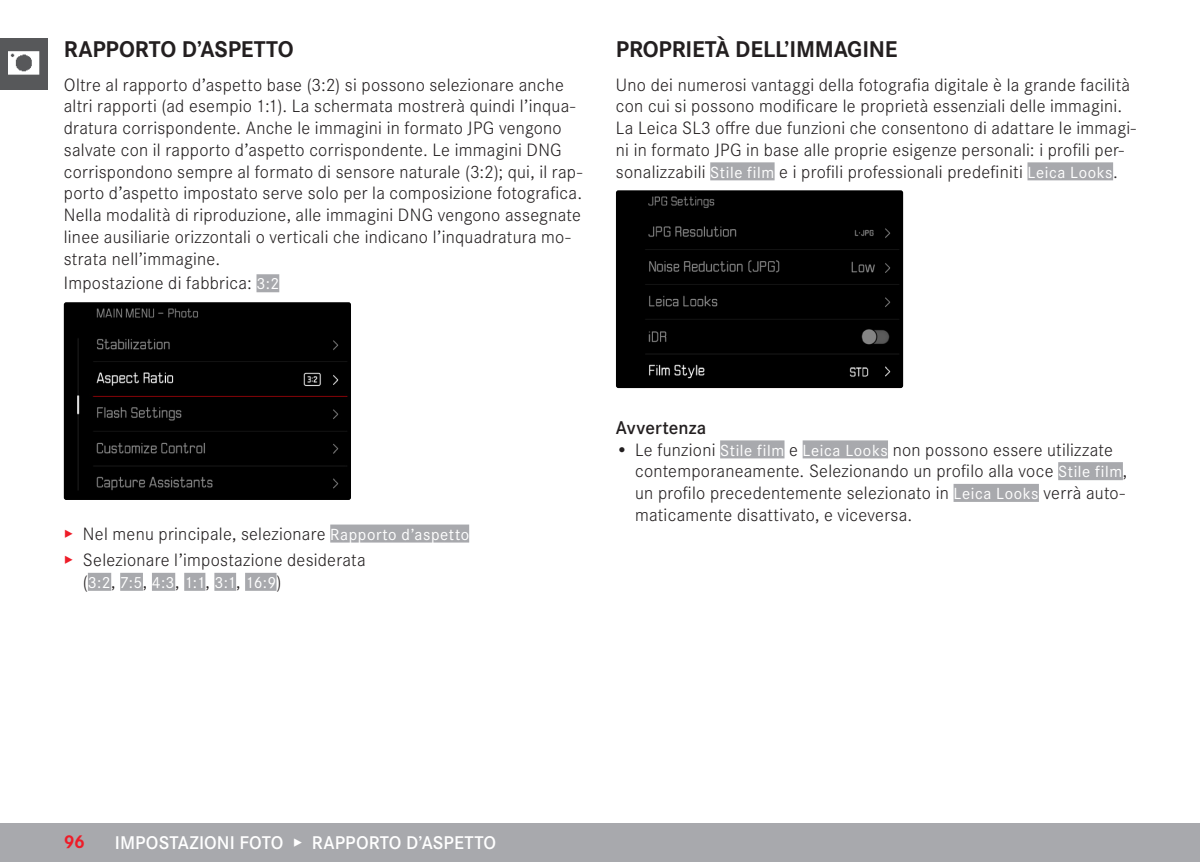
<style>
.page{position:relative;width:1200px;height:862px;background:#fff}
.page>*{position:absolute;margin:0;border:0;box-sizing:border-box;transform-origin:0 0}
.Heading____Heading_01{font:700 23.62px "Corporate S";letter-spacing:-.01em;color:#231f20}
.t1{font:600 19.12px "Corporate S";letter-spacing:.005em;color:#fff}
.Heading____Note_Heading{font:600 19.12px "Corporate S";letter-spacing:.005em;color:#231f20}
.t2{font:700 19.12px "Corporate S";color:#ee1c28}
.Text____Body_Text{font:300 18.45px/21.8px "Corporate S";letter-spacing:.015em;color:#231f20}
.Text____Einzug_3_mm{font:16.65px "Corporate S";color:#fff}
.s1{font-weight:400;font-size:16.65px;color:#fff}
.s2{color:#ee1c28}
.s3{font-weight:300;font-size:18.45px;color:#231f20}
</style>
<div class="page">
<div style="left:0;top:38px;width:48px;height:51px;background:#57585a"></div>
<img style="left:9px;top:51px;width:31px;height:24px">
<div style="left:0;top:823px;width:1199px;height:38px;background:#a8a9ad"></div>
<div style="left:256px;top:274px;width:23px;height:18px;background:#a8a9ad"></div>
<div style="left:330px;top:524px;width:139px;height:18px;background:#a8a9ad"></div>
<div style="left:88px;top:572px;width:23px;height:18px;background:#a8a9ad"></div>
<div style="left:120px;top:572px;width:23px;height:18px;background:#a8a9ad"></div>
<div style="left:152px;top:572px;width:23px;height:18px;background:#a8a9ad"></div>
<div style="left:184px;top:572px;width:21px;height:18px;background:#a8a9ad"></div>
<div style="left:214px;top:572px;width:22px;height:18px;background:#a8a9ad"></div>
<div style="left:245px;top:572px;width:31px;height:18px;background:#a8a9ad"></div>
<img style="left:64px;top:302px;width:287px;height:197px">
<div style="left:710px;top:162px;width:64px;height:18px;background:#a8a9ad"></div>
<div style="left:1027px;top:162px;width:85px;height:18px;background:#a8a9ad"></div>
<div style="left:720px;top:440px;width:64px;height:18px;background:#a8a9ad"></div>
<div style="left:802px;top:440px;width:85px;height:18px;background:#a8a9ad"></div>
<div style="left:1057px;top:462px;width:65px;height:18px;background:#a8a9ad"></div>
<div style="left:953px;top:483px;width:85px;height:18px;background:#a8a9ad"></div>
<img style="left:616px;top:190px;width:286px;height:198px">
<p class="Heading____Heading_01" style="left:64px;top:30px;width:231px">RAPPORTO D’ASPETTO</p>
<p class="Text____Body_Text" style="left:64px;top:72px;width:520px">Oltre al rapporto d’aspetto base (3:2) si possono selezionare anche altri rapporti (ad esempio 1:1). La schermata mostrerà quindi l’inqua&shy;dratura corrispondente. Anche le immagini in formato JPG vengono salvate con il rapporto d’aspetto corrispondente. Le immagini DNG corrispondono sempre al formato di sensore naturale (3:2); qui, il rap&shy;porto d’aspetto impostato serve solo per la composizione fotografica.<br>Nella modalità di riproduzione, alle immagini DNG vengono assegnate linee ausiliarie orizzontali o verticali che indicano l’inquadratura mo&shy;strata nell’immagine.</p>
<p class="Text____Body_Text" style="left:64px;top:271px;width:217px">Impostazione di fabbrica: <span class="s1">3:2</span></p>
<p class="Heading____Heading_01" style="left:615px;top:30px;width:283px">PROPRIETÀ DELL’IMMAGINE</p>
<p class="Text____Body_Text" style="left:615px;top:72px;width:521px">Uno dei numerosi vantaggi della fotografia digitale è la grande facilità con cui si possono modificare le proprietà essenziali delle immagini.<br>La Leica SL3 offre due funzioni che consentono di adattare le immagi&shy;ni in formato JPG in base alle proprie esigenze personali: i profili per&shy;sonalizzabili <span class="s1">Stile film</span> e i profili professionali predefiniti <span class="s1">Leica Looks</span>.</p>
<p class="Text____Body_Text" style="left:64px;top:521px;width:407px"><span class="s2">▸</span> Nel menu principale, selezionare <span class="s1">Rapporto d’aspetto</span></p>
<p class="Text____Body_Text" style="left:64px;top:548px;width:303px"><span class="s2">▸</span> Selezionare l’impostazione desiderata</p>
<p class="Text____Einzug_3_mm" style="left:83px;top:570px;width:200px"><span class="s3">(</span>3:2<span class="s3">,</span> 7:5<span class="s3">,</span> 4:3<span class="s3">,</span> 1:1<span class="s3">,</span> 3:1<span class="s3">,</span> 16:9<span class="s3">)</span></p>
<p class="Heading____Note_Heading" style="left:615px;top:413px;width:92px">Avvertenza</p>
<p class="Text____Body_Text" style="left:635px;top:437px;width:493px;text-indent:-19px">• Le funzioni <span class="s1">Stile film</span> e <span class="s1">Leica Looks</span> non possono essere utilizzate contemporaneamente. Selezionando un profilo alla voce <span class="s1">Stile film</span>, un profilo precedentemente selezionato in <span class="s1">Leica Looks</span> verrà auto&shy;maticamente disattivato, e viceversa.</p>
<p class="t2" style="left:64px;top:826px;width:23px">96</p>
<p class="t1" style="left:115px;top:827px;width:382px">IMPOSTAZIONI FOTO ▸ RAPPORTO D’ASPETTO</p>
</div>
